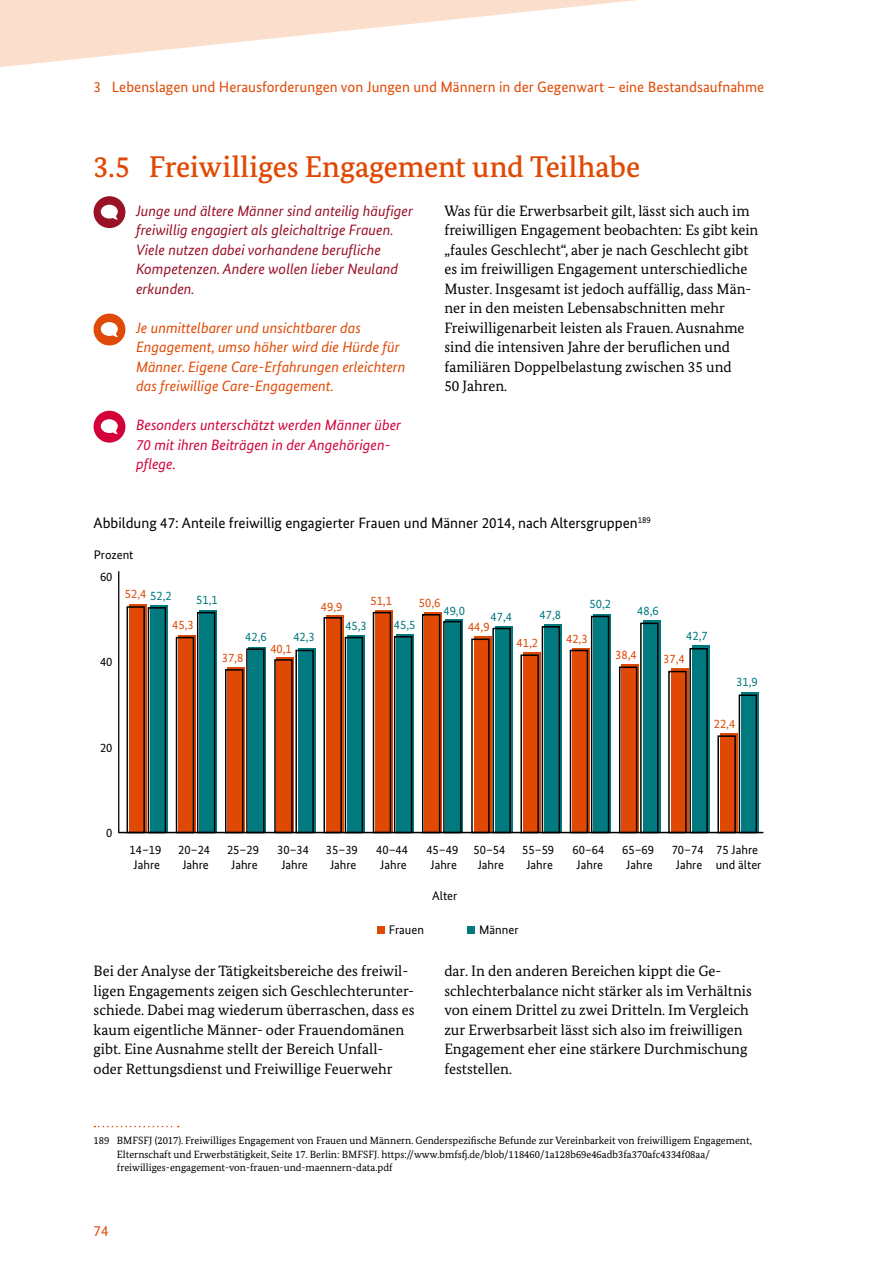
<style>
.page{position:relative;width:893px;height:1263px;background:#fff}
.page>*{position:absolute;margin:0;border:0;box-sizing:border-box;transform-origin:0 0}
.t1{font:500 30px "Bundes Serif";letter-spacing:-.005em;color:#e04904}
.t2{font:15px/19.5px "Bundes Serif";color:#000}
.t3{font:italic 15px/19.5px "Bundes Sans";color:#990e26}
.t4{font:italic 15px/19.5px "Bundes Sans";color:#e04904}
.t5{font:15px "Bundes Sans";color:#e04904}
.t6{font:italic 15px/19.5px "Bundes Sans";color:#d30039}
.t7{font:15px "Bundes Sans";color:#000}
.t8{font:12.45px/15.6px "Bundes Sans";color:#000;text-align:center}
.t9{font:12.45px "Bundes Sans";color:#e04904}
.t10{font:12.45px "Bundes Sans";color:#00797f}
.t11{font:10.5px/13.5px "Bundes Serif";color:#000}
.s1{color:#00797f}
</style>
<div class="page">
<svg style="left:0;top:0;width:637px;height:67px"></svg>
<svg style="left:94px;top:1126px;width:85px;height:1px"></svg>
<div style="left:228px;top:667px;width:17px;height:166px;background:#e04904"></div>
<div style="left:249px;top:647px;width:17px;height:186px;background:#00797f"></div>
<div style="left:720px;top:733px;width:17px;height:99px;background:#e04904"></div>
<div style="left:742px;top:692px;width:17px;height:140px;background:#00797f"></div>
<div style="left:671px;top:669px;width:17px;height:163px;background:#e04904"></div>
<div style="left:693px;top:646px;width:17px;height:186px;background:#00797f"></div>
<div style="left:622px;top:665px;width:17px;height:167px;background:#e04904"></div>
<div style="left:643px;top:621px;width:17px;height:211px;background:#00797f"></div>
<div style="left:573px;top:648px;width:17px;height:184px;background:#e04904"></div>
<div style="left:594px;top:614px;width:17px;height:218px;background:#00797f"></div>
<div style="left:524px;top:652px;width:17px;height:180px;background:#e04904"></div>
<div style="left:545px;top:624px;width:17px;height:208px;background:#00797f"></div>
<div style="left:474px;top:637px;width:17px;height:195px;background:#e04904"></div>
<div style="left:495px;top:626px;width:17px;height:206px;background:#00797f"></div>
<div style="left:425px;top:613px;width:17px;height:219px;background:#e04904"></div>
<div style="left:446px;top:619px;width:17px;height:213px;background:#00797f"></div>
<div style="left:376px;top:610px;width:17px;height:222px;background:#e04904"></div>
<div style="left:397px;top:634px;width:17px;height:198px;background:#00797f"></div>
<div style="left:326px;top:615px;width:17px;height:217px;background:#e04904"></div>
<div style="left:347px;top:635px;width:17px;height:197px;background:#00797f"></div>
<div style="left:277px;top:658px;width:17px;height:174px;background:#e04904"></div>
<div style="left:298px;top:648px;width:17px;height:184px;background:#00797f"></div>
<div style="left:178px;top:635px;width:17px;height:198px;background:#e04904"></div>
<div style="left:200px;top:610px;width:17px;height:222px;background:#00797f"></div>
<div style="left:129px;top:605px;width:17px;height:228px;background:#e04904"></div>
<div style="left:150px;top:606px;width:17px;height:226px;background:#00797f"></div>
<hr style="left:119px;top:832px;width:644px;height:1px;background:#000">
<hr style="left:118px;top:571px;width:1px;height:262px;background:#000">
<div style="left:739px;top:694px;width:18px;height:139px;border:2px solid #000"></div>
<div style="left:717px;top:735px;width:19px;height:98px;border:2px solid #000"></div>
<div style="left:689px;top:648px;width:19px;height:185px;border:2px solid #000"></div>
<div style="left:668px;top:671px;width:19px;height:162px;border:2px solid #000"></div>
<div style="left:640px;top:623px;width:19px;height:210px;border:2px solid #000"></div>
<div style="left:619px;top:666px;width:18px;height:167px;border:2px solid #000"></div>
<div style="left:591px;top:616px;width:18px;height:217px;border:2px solid #000"></div>
<div style="left:570px;top:650px;width:18px;height:183px;border:2px solid #000"></div>
<div style="left:542px;top:626px;width:18px;height:207px;border:2px solid #000"></div>
<div style="left:520px;top:654px;width:19px;height:179px;border:2px solid #000"></div>
<div style="left:492px;top:628px;width:19px;height:205px;border:2px solid #000"></div>
<div style="left:471px;top:638px;width:19px;height:195px;border:2px solid #000"></div>
<div style="left:443px;top:621px;width:19px;height:212px;border:2px solid #000"></div>
<div style="left:422px;top:614px;width:18px;height:219px;border:2px solid #000"></div>
<div style="left:394px;top:636px;width:18px;height:197px;border:2px solid #000"></div>
<div style="left:373px;top:612px;width:18px;height:221px;border:2px solid #000"></div>
<div style="left:345px;top:637px;width:18px;height:196px;border:2px solid #000"></div>
<div style="left:323px;top:617px;width:19px;height:216px;border:2px solid #000"></div>
<div style="left:295px;top:650px;width:19px;height:183px;border:2px solid #000"></div>
<div style="left:274px;top:659px;width:19px;height:174px;border:2px solid #000"></div>
<div style="left:246px;top:648px;width:19px;height:185px;border:2px solid #000"></div>
<div style="left:225px;top:669px;width:18px;height:164px;border:2px solid #000"></div>
<div style="left:197px;top:612px;width:18px;height:221px;border:2px solid #000"></div>
<div style="left:176px;top:637px;width:18px;height:196px;border:2px solid #000"></div>
<div style="left:148px;top:607px;width:18px;height:226px;border:2px solid #000"></div>
<div style="left:127px;top:606px;width:18px;height:227px;border:2px solid #000"></div>
<div style="left:467px;top:926px;width:8px;height:8px;background:#00797f"></div>
<div style="left:377px;top:926px;width:8px;height:8px;background:#e04904"></div>
<div style="left:94px;top:196px;width:31px;height:32px;background:#991228;border-radius:50%"></div>
<svg style="left:101px;top:205px;width:17px;height:15px"></svg>
<div style="left:94px;top:314px;width:31px;height:31px;background:#e04a09;border-radius:50%"></div>
<svg style="left:101px;top:322px;width:17px;height:15px"></svg>
<div style="left:94px;top:411px;width:31px;height:32px;background:#d3003a;border-radius:50%"></div>
<svg style="left:101px;top:419px;width:17px;height:15px"></svg>
<p class="t5" style="left:94px;top:78px;width:672px">3 Lebenslagen und Herausforderungen von Jungen und Männern in der Gegenwart – eine Bestandsaufnahme</p>
<h2 class="t1" style="left:94px;top:148px;width:548px">3.5 Freiwilliges Engagement und Teilhabe</h2>
<p class="t3" style="left:136px;top:201px;width:278px">Junge und ältere Männer sind anteilig häufiger freiwillig engagiert als gleichaltrige Frauen.<br>Viele nutzen dabei vorhandene berufliche Kompetenzen. Andere wollen lieber Neuland erkunden.</p>
<p class="t4" style="left:136px;top:318px;width:271px">Je unmittelbarer und unsichtbarer das Engagement, umso höher wird die Hürde für Männer. Eigene Care-Erfahrungen erleichtern das freiwillige Care-Engagement.</p>
<p class="t6" style="left:136px;top:415px;width:267px">Besonders unterschätzt werden Männer über<br>70 mit ihren Beiträgen in der Angehörigen&shy;pflege.</p>
<p class="t2" style="left:444px;top:201px;width:316px">Was für die Erwerbsarbeit gilt, lässt sich auch im freiwilligen Engagement beobachten: Es gibt kein „faules Geschlecht“, aber je nach Geschlecht gibt es im freiwilligen Engagement unterschiedliche Muster. Insgesamt ist jedoch auffällig, dass Män&shy;ner in den meisten Lebensabschnitten mehr Freiwilligenarbeit leisten als Frauen. Ausnahme sind die intensiven Jahre der beruflichen und familiären Doppelbelastung zwischen 35 und<br>50 Jahren.</p>
<p class="t7" style="left:94px;top:513px;width:559px">Abbildung 47: Anteile freiwillig engagierter Frauen und Männer 2014, nach Altersgruppen<sup>189</sup></p>
<p class="t8" style="left:94px;top:546px;width:41px">Prozent</p>
<p class="t8" style="left:100px;top:569px;width:14px">60</p>
<p class="t8" style="left:100px;top:654px;width:14px">40</p>
<p class="t8" style="left:100px;top:739px;width:14px">20</p>
<p class="t9" style="left:125px;top:586px;width:48px">52,4 <span class="s1">52,2</span></p>
<p class="t10" style="left:196px;top:592px;width:23px">51,1</p>
<p class="t9" style="left:370px;top:593px;width:23px">51,1</p>
<p class="t9" style="left:419px;top:595px;width:23px">50,6</p>
<p class="t10" style="left:590px;top:596px;width:23px">50,2</p>
<p class="t9" style="left:321px;top:599px;width:23px">49,9</p>
<p class="t10" style="left:443px;top:603px;width:23px">49,0</p>
<p class="t10" style="left:637px;top:603px;width:23px">48,6</p>
<p class="t10" style="left:490px;top:609px;width:23px">47,4</p>
<p class="t10" style="left:540px;top:607px;width:23px">47,8</p>
<p class="t10" style="left:345px;top:618px;width:23px">45,3</p>
<p class="t10" style="left:394px;top:617px;width:23px">45,5</p>
<p class="t9" style="left:172px;top:617px;width:23px">45,3</p>
<p class="t9" style="left:468px;top:619px;width:23px">44,9</p>
<p class="t10" style="left:686px;top:628px;width:23px">42,7</p>
<p class="t10" style="left:245px;top:629px;width:23px">42,6</p>
<p class="t10" style="left:293px;top:629px;width:23px">42,3</p>
<p class="t9" style="left:517px;top:635px;width:23px">41,2</p>
<p class="t9" style="left:566px;top:631px;width:23px">42,3</p>
<p class="t9" style="left:270px;top:641px;width:23px">40,1</p>
<p class="t9" style="left:615px;top:647px;width:23px">38,4</p>
<p class="t9" style="left:663px;top:651px;width:23px">37,4</p>
<p class="t9" style="left:222px;top:650px;width:23px">37,8</p>
<p class="t10" style="left:736px;top:674px;width:23px">31,9</p>
<p class="t9" style="left:714px;top:716px;width:23px">22,4</p>
<p class="t8" style="left:106px;top:825px;width:8px">0</p>
<p class="t8" style="left:130px;top:842px;width:33px">14–19<br>Jahre</p>
<p class="t8" style="left:178px;top:842px;width:33px">20–24<br>Jahre</p>
<p class="t8" style="left:227px;top:842px;width:33px">25–29<br>Jahre</p>
<p class="t8" style="left:277px;top:842px;width:33px">30–34<br>Jahre</p>
<p class="t8" style="left:326px;top:842px;width:33px">35–39<br>Jahre</p>
<p class="t8" style="left:376px;top:842px;width:33px">40–44<br>Jahre</p>
<p class="t8" style="left:426px;top:842px;width:33px">45–49<br>Jahre</p>
<p class="t8" style="left:474px;top:842px;width:33px">50–54<br>Jahre</p>
<p class="t8" style="left:522px;top:842px;width:33px">55–59<br>Jahre</p>
<p class="t8" style="left:572px;top:842px;width:33px">60–64<br>Jahre</p>
<p class="t8" style="left:716px;top:842px;width:47px;text-align:left">75 Jahre und älter</p>
<p class="t8" style="left:622px;top:842px;width:33px">65–69<br>Jahre</p>
<p class="t8" style="left:672px;top:842px;width:33px">70–74<br>Jahre</p>
<p class="t8" style="left:432px;top:888px;width:27px">Alter</p>
<p class="t8" style="left:389px;top:922px;width:37px">Frauen</p>
<p class="t8" style="left:479px;top:922px;width:41px">Männer</p>
<p class="t2" style="left:94px;top:961px;width:323px">Bei der Analyse der Tätigkeitsbereiche des freiwil&shy;ligen Engagements zeigen sich Geschlechterunter&shy;schiede. Dabei mag wiederum überraschen, dass es kaum eigentliche Männer- oder Frauendomänen gibt. Eine Ausnahme stellt der Bereich Unfall-<br>oder Rettungsdienst und Freiwillige Feuerwehr</p>
<p class="t2" style="left:444px;top:961px;width:309px">dar. In den anderen Bereichen kippt die Ge&shy;schlechterbalance nicht stärker als im Verhältnis von einem Drittel zu zwei Dritteln. Im Vergleich zur Erwerbsarbeit lässt sich also im freiwilligen Engagement eher eine stärkere Durchmischung feststellen.</p>
<p class="t11" style="left:117px;top:1134px;width:636px;text-indent:-23px">189 BMFSFJ (2017). Freiwilliges Engagement von Frauen und Männern. Genderspezifische Befunde zur Vereinbarkeit von freiwilligem Engagement,<br>Elternschaft und Erwerbstätigkeit, Seite 17. Berlin: BMFSFJ. https://www.bmfsfj.de/blob/118460/1a128b69e46adb3fa370afc4334f08aa/ freiwilliges-engagement-von-frauen-und-maennern-data.pdf</p>
<p class="t5" style="left:94px;top:1222px;width:16px">74</p>
</div>
